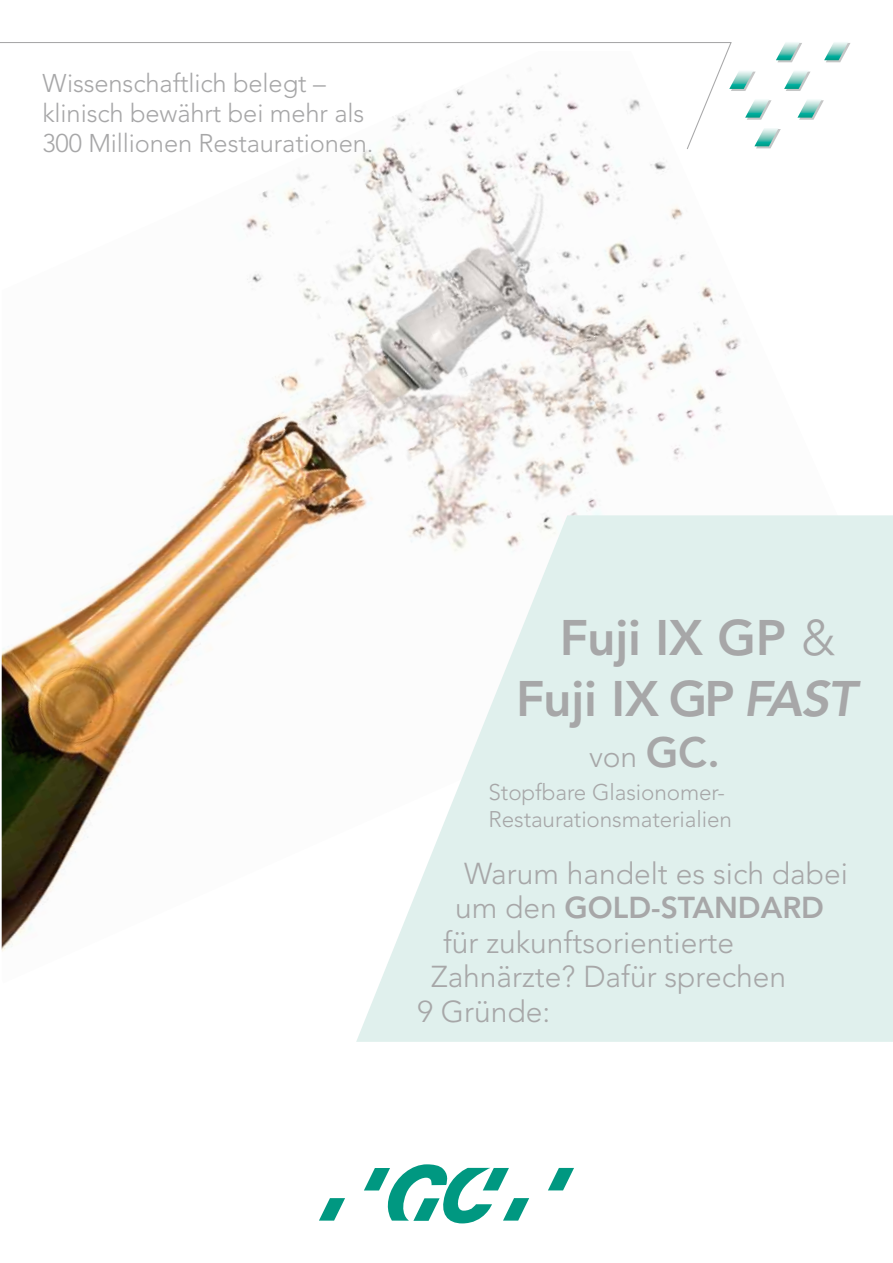
<style>
.page{position:relative;width:893px;height:1263px;background:#fff}
.page>*{position:absolute;margin:0;border:0;box-sizing:border-box;transform-origin:0 0}
.t1{font:800 49.5px/61.5px "Avenir LT Std";letter-spacing:-.005em;color:#a7a7a8;text-align:center}
.t2{font:300 30px "Avenir LT Std";color:#a7a7a8}
.t3{font:800 30px "Avenir LT Std";color:#a7a7a8}
.t4{font:300 25.5px/30px "Avenir LT Std";letter-spacing:-.005em;color:#a7a7a8}
.t5{font:300 22.5px/27px "Avenir LT Std";letter-spacing:-.005em;color:#a7a7a8}
.s1{font-weight:300}
.s2{font-style:italic}
.s3{font-weight:800;font-size:42px}
</style>
<div class="page">
<img style="left:2px;top:68px;width:739px;height:884px">
<svg style="left:263px;top:515px;width:630px;height:527px;fill:#e0f0ed"></svg>
<svg style="left:686px;top:42px;width:164px;height:108px"></svg>
<hr style="left:0;top:42px;width:731px;height:1px;background:#a7a7a8">
<svg style="left:548px;top:1168px;width:26px;height:22px"></svg>
<svg style="left:364px;top:1164px;width:165px;height:59px"></svg>
<svg style="left:319px;top:1198px;width:26px;height:22px"></svg>
<p class="t4" style="left:43px;top:68px;width:333px">Wissenschaftlich belegt – klinisch bewährt bei mehr als<br>300 Millionen Restaurationen.</p>
<h1 class="t1" style="left:516px;top:607px;width:342px">FUJI IX GP <span class="s1">&amp;<br></span>FUJI IX GP <span class="s2">FAST</span></h1>
<p class="t2" style="left:589px;top:739px;width:132px">von <span class="s3">GC.</span></p>
<p class="t5" style="left:489px;top:779px;width:245px">Stopfbare Glasionomer-<br>Restaurationsmaterialien</p>
<p class="t2" style="left:464px;top:856px;width:385px">Warum handelt es sich dabei</p>
<p class="t3" style="left:455px;top:890px;width:370px"><span class="s1">um den</span> GOLD-STANDARD</p>
<p class="t2" style="left:443px;top:925px;width:293px">für zukunftsorientierte</p>
<p class="t2" style="left:431px;top:959px;width:357px">Zahnärzte? Dafür sprechen</p>
<p class="t2" style="left:417px;top:994px;width:134px">9 Gründe:</p>
</div>
